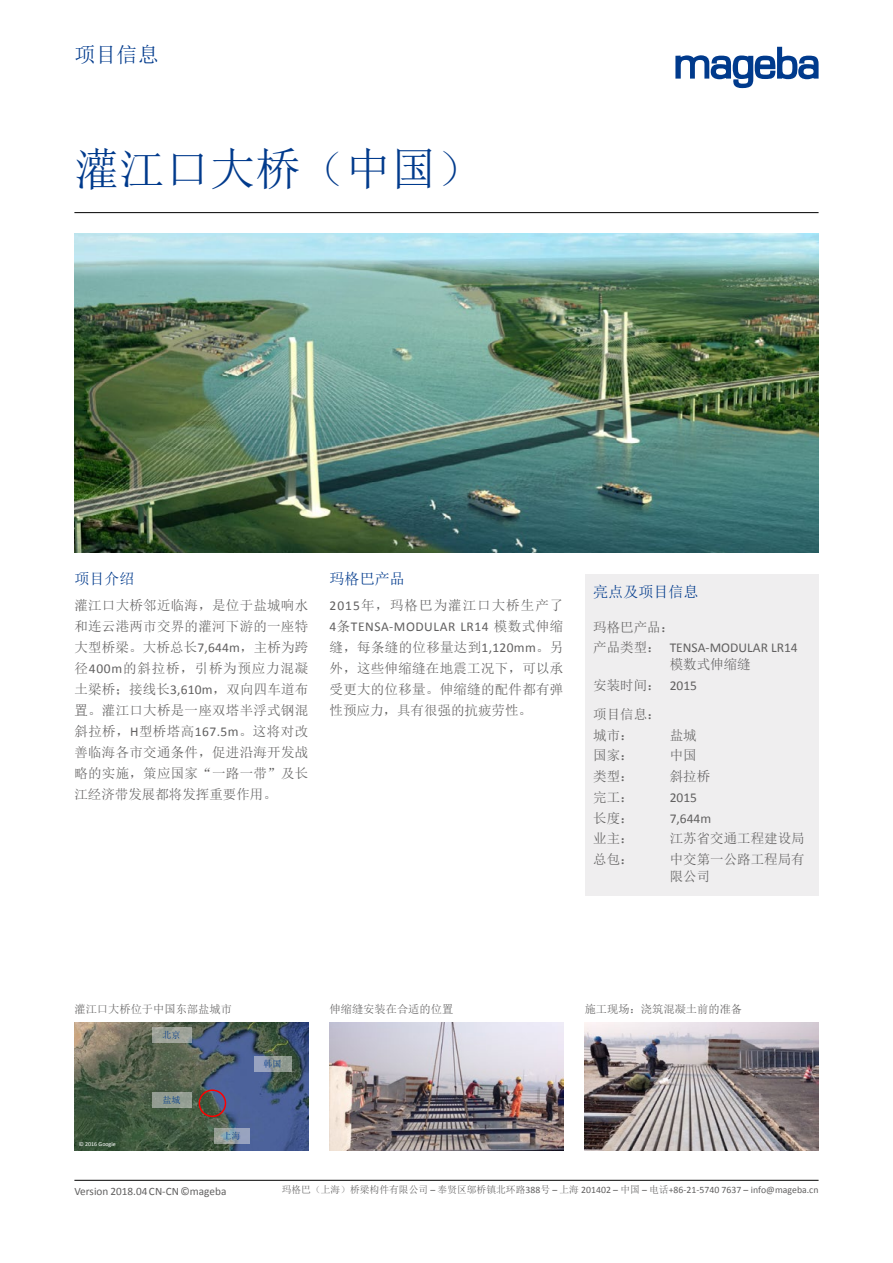
<style>
.page{position:relative;width:893px;height:1263px;background:#fff}
.page>*{position:absolute;margin:0;border:0;box-sizing:border-box;transform-origin:0 0}
.t1{font:45px "Sim Sun";letter-spacing:.005em;color:#003a8c}
.t2{font:21px "Sim Sun";color:#003a8c}
.t3{font:15px "Sim Sun";letter-spacing:.005em;color:#003a8c}
.t4{font:13.5px/21px "Sim Sun";color:#616060}
.t5{font:13.5px "Calibri";color:#616060}
.t6{font:13.5px "Calibri";letter-spacing:.04em;color:#616060}
.t7{font:13.5px "Sim Sun";letter-spacing:.075em;color:#616060}
.t8{font:11.25px "Sim Sun";color:#616060}
.t9{font:11.25px "Calibri";color:#616060}
.t10{font:9.75px "Calibri";color:#616060}
.t11{font:9px "Sim Sun";color:#003a8c}
.t12{font:6px "Calibri";color:#fff}
.s1{font-family:"Calibri"}
.s2{font-family:"Sim Sun"}
</style>
<div class="page">
<hr style="left:74px;top:1180px;width:745px;height:1px;background:#000">
<hr style="left:74px;top:212px;width:745px;height:1px;background:#000">
<img style="left:585px;top:1023px;width:234px;height:127px">
<img style="left:74px;top:234px;width:745px;height:319px">
<img style="left:74px;top:1023px;width:234px;height:127px">
<img style="left:330px;top:1023px;width:233px;height:127px">
<div style="left:199px;top:1089px;width:27px;height:28px;border:2px solid #f00;border-radius:50%"></div>
<div style="left:585px;top:574px;width:234px;height:322px;background:#efeeef"></div>
<svg style="left:254px;top:1056px;width:37px;height:15px"></svg>
<div style="left:152px;top:1093px;width:39px;height:15px;background:#929d91"></div>
<svg style="left:214px;top:1128px;width:36px;height:16px"></svg>
<svg style="left:152px;top:1027px;width:39px;height:15px"></svg>
<svg style="left:675px;top:47px;width:144px;height:41px"></svg>
<h2 class="t2" style="left:74px;top:44px;width:86px">项目信息</h2>
<h1 class="t1" style="left:74px;top:146px;width:408px">灌江口大桥（中国）</h1>
<p class="t3" style="left:74px;top:571px;width:62px">项目介绍</p>
<p class="t4" style="left:74px;top:595px;width:235px;text-align:justify">灌江口大桥邻近临海，是位于盐城响水和连云港两市交界的灌河下游的一座特大型桥梁。大桥总长<span class="s1">7,644m</span>，主桥为跨径<span class="s1">400m</span>的斜拉桥，引桥为预应力混凝土梁桥；接线长<span class="s1">3,610m</span>，双向四车道布置。灌江口大桥是一座双塔半浮式钢混斜拉桥，<span class="s1">H</span>型桥塔高<span class="s1">167.5m</span>。这将对改善临海各市交通条件，促进沿海开发战略的实施，策应国家“一路一带”及长江经济带发展都将发挥重要作用。</p>
<p class="t3" style="left:330px;top:571px;width:77px">玛格巴产品</p>
<p class="t7" style="left:330px;top:599px;width:235px"><span class="s1">2015</span>年，玛格巴为灌江口大桥生产了</p>
<p class="t6" style="left:330px;top:617px;width:235px">4<span class="s2">条</span>TENSA-MODULAR LR14 <span class="s2">模数式伸缩</span></p>
<p class="t4" style="left:330px;top:637px;width:235px;text-align:justify">缝，每条缝的位移量达到<span class="s1">1,120mm</span>。另外，这些伸缩缝在地震工况下，可以承受更大的位移量。伸缩缝的配件都有弹性预应力，具有很强的抗疲劳性。</p>
<p class="t3" style="left:593px;top:584px;width:107px">亮点及项目信息</p>
<p class="t4" style="left:593px;top:616px;width:82px">玛格巴产品：</p>
<p class="t5" style="left:593px;top:638px;width:206px"><span class="s2">产品类型：</span> TENSA-MODULAR LR14</p>
<p class="t4" style="left:593px;top:654px;width:159px;text-indent:76px">模数式伸缩缝安装时间： <span class="s1">2015</span></p>
<p class="t4" style="left:593px;top:704px;width:69px">项目信息：城市：</p>
<p class="t4" style="left:670px;top:724px;width:28px">盐城</p>
<p class="t4" style="left:593px;top:745px;width:42px">国家：</p>
<p class="t4" style="left:670px;top:745px;width:28px">中国</p>
<p class="t4" style="left:593px;top:766px;width:42px">类型：</p>
<p class="t4" style="left:670px;top:766px;width:42px">斜拉桥</p>
<p class="t4" style="left:593px;top:786px;width:42px">完工：</p>
<p class="t5" style="left:670px;top:788px;width:29px">2015</p>
<p class="t4" style="left:593px;top:807px;width:42px">长度：</p>
<p class="t5" style="left:670px;top:809px;width:43px">7,644m</p>
<p class="t4" style="left:593px;top:828px;width:42px">业主：</p>
<p class="t4" style="left:670px;top:828px;width:136px">江苏省交通工程建设局</p>
<p class="t4" style="left:593px;top:849px;width:42px">总包：</p>
<p class="t4" style="left:670px;top:851px;width:136px;line-height:16.5px">中交第一公路工程局有限公司</p>
<p class="t8" style="left:74px;top:1003px;width:159px">灌江口大桥位于中国东部盐城市</p>
<p class="t8" style="left:330px;top:1003px;width:125px">伸缩缝安装在合适的位置</p>
<p class="t8" style="left:585px;top:1003px;width:159px">施工现场：浇筑混凝土前的准备</p>
<p class="t12" style="left:79px;top:1140px;width:39px">© 2016 Google</p>
<p class="t11" style="left:163px;top:1030px;width:19px">北京</p>
<p class="t11" style="left:163px;top:1096px;width:19px">盐城</p>
<p class="t11" style="left:264px;top:1059px;width:19px">韩国</p>
<p class="t11" style="left:223px;top:1131px;width:19px">上海</p>
<p class="t9" style="left:74px;top:1183px;width:154px">Version 2018.04 CN-CN ©mageba</p>
<p class="t10" style="left:282px;top:1183px;width:538px"><span class="s2">玛格巴（上海）桥梁构件有限公司</span> – <span class="s2">奉贤区邬桥镇北环路</span>388<span class="s2">号</span> – <span class="s2">上海</span> 201402 – <span class="s2">中国</span> – <span class="s2">电话</span>+86-21-5740 7637 – info@mageba.cn</p>
</div>
